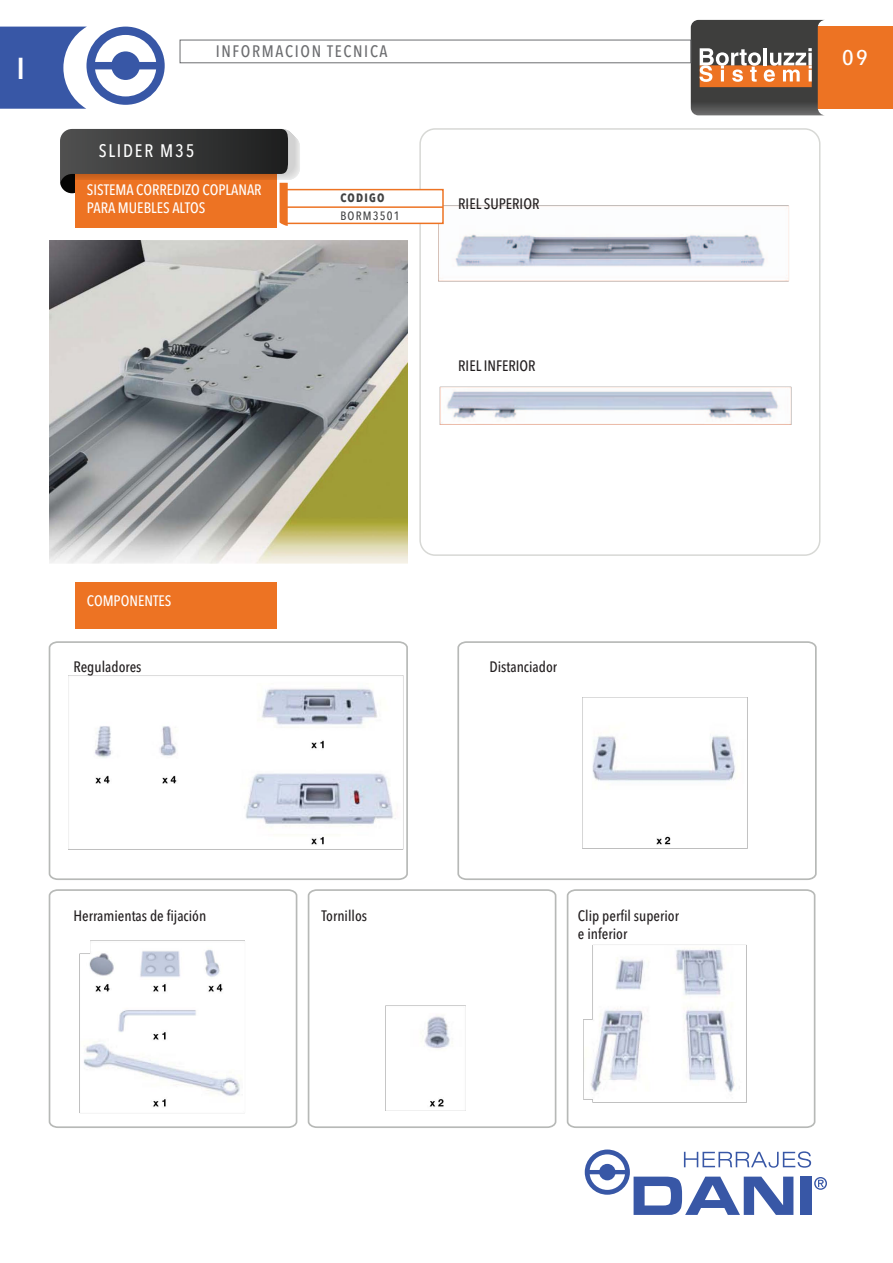
<style>
.page{position:relative;width:893px;height:1263px;background:#fff}
.page>*{position:absolute;margin:0;border:0;box-sizing:border-box;transform-origin:0 0}
.t1{font:600 condensed 30px "Avenir Next LT Pro";color:#fff}
.t2{font:500 condensed 21.15px "Avenir Next LT Pro";color:#fff;scale:1.14 1}
.t3{font:500 condensed 18px "Avenir Next LT Pro";letter-spacing:.1em;color:#fff}
.t4{font:500 condensed 16.5px "Avenir Next LT Pro";letter-spacing:.1em;color:#6c6d70}
.t5{font:500 condensed 15px/18px "Avenir Next LT Pro";color:#231f20}
.t6{font:500 condensed 15px/18px "Avenir Next LT Pro";color:#fff}
.t7{font:500 condensed 12px "Avenir Next LT Pro";letter-spacing:.1em;color:#414243}
.t8{font:700 condensed 12px "Avenir Next LT Pro";letter-spacing:.1em;color:#414243}
</style>
<div class="page">
<svg style="left:585px;top:1149px;width:242px;height:66px"></svg>
<div style="left:703px;top:27px;width:190px;height:82px;background:#ed7323"></div>
<svg style="left:0;top:27px;width:165px;height:82px"></svg>
<div style="left:180px;top:40px;width:511px;height:23px;border:1px solid #6c6d70"></div>
<img style="left:427px;top:188px;width:365px;height:365px">
<svg style="left:457px;top:641px;width:360px;height:239px"></svg>
<svg style="left:48px;top:641px;width:360px;height:239px"></svg>
<svg style="left:48px;top:889px;width:250px;height:239px"></svg>
<svg style="left:566px;top:889px;width:250px;height:239px"></svg>
<svg style="left:307px;top:889px;width:250px;height:239px"></svg>
<div style="left:75px;top:135px;width:202px;height:93px;background:#ed7323"></div>
<div style="left:75px;top:582px;width:202px;height:47px;background:#ed7323"></div>
<img style="left:49px;top:240px;width:359px;height:323px">
<div style="left:419px;top:128px;width:401px;height:428px;border:2px solid #d7d8d5;border-radius:15px"></div>
<svg style="left:691px;top:20px;width:134px;height:95px"></svg>
<div style="left:283px;top:189px;width:161px;height:35px;background:#fff;border:2px solid #ed7323"></div>
<hr style="left:284px;top:206px;width:159px;height:2px;background:#ed7323">
<svg style="left:60px;top:129px;width:240px;height:97px"></svg>
<h1 class="t1" style="left:17px;top:50px;width:9px">I</h1>
<p class="t4" style="left:216px;top:42px;width:173px">INFORMACION TECNICA</p>
<p class="t3" style="left:99px;top:140px;width:97px">SLIDER M35</p>
<p class="t6" style="left:87px;top:181px;width:176px">SISTEMA CORREDIZO COPLANAR<br>PARA MUEBLES ALTOS</p>
<p class="t8" style="left:340px;top:191px;width:45px">CODIGO</p>
<p class="t7" style="left:340px;top:209px;width:61px">BORM3501</p>
<p class="t5" style="left:458px;top:194px;width:83px">RIEL SUPERIOR</p>
<p class="t5" style="left:458px;top:356px;width:79px">RIEL INFERIOR</p>
<p class="t6" style="left:87px;top:592px;width:86px">COMPONENTES</p>
<p class="t5" style="left:73px;top:658px;width:70px">Reguladores</p>
<p class="t5" style="left:489px;top:658px;width:69px">Distanciador</p>
<p class="t5" style="left:73px;top:907px;width:134px">Herramientas de fijación</p>
<p class="t5" style="left:321px;top:907px;width:47px">Tornillos</p>
<p class="t5" style="left:578px;top:907px;width:103px">Clip perfil superior e inferior</p>
<h2 class="t2" style="left:842px;top:45px;width:24px">09</h2>
</div>
